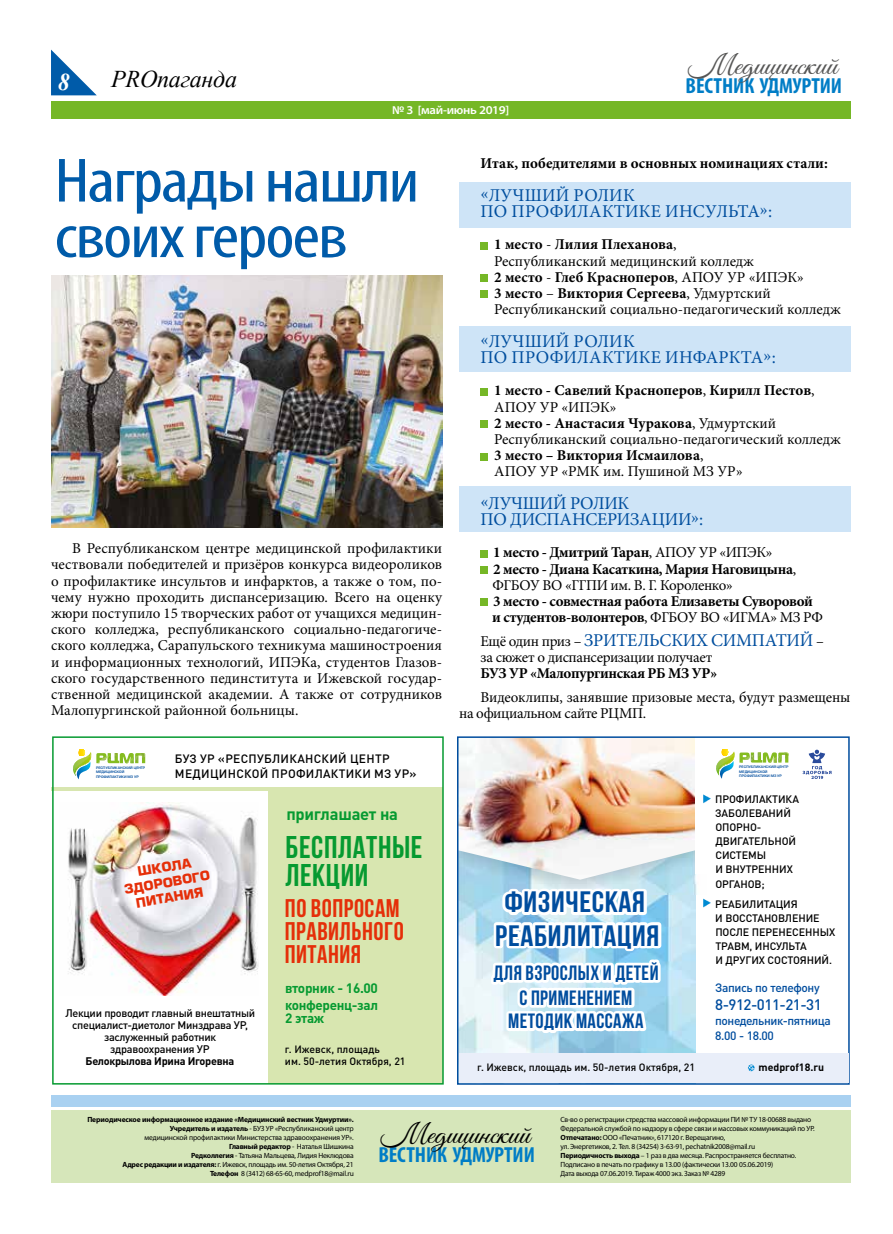
<style>
.page{position:relative;width:893px;height:1234px;background:#fff}
.page>*{position:absolute;margin:0;border:0;box-sizing:border-box;transform-origin:0 0}
.t1{font:condensed 63px/55.5px "Myriad Pro";letter-spacing:-.025em;color:#005ba9;scale:1.2 1}
.t2{font:700 31.35px/28.7px "Bebas Neue";letter-spacing:.02em;color:#069a31}
.t3{font:700 29.55px/33.3px "Bebas Neue";letter-spacing:.02em;color:#004d9e;text-align:center;scale:1.08 1}
.t4{font:27.9px "Good Vibes Pro";color:#565655;scale:1.1 1}
.t5{font:27.9px "Good Vibes Pro";color:#000;scale:1.1 1}
.t6{font:700 25.5px/23.2px "Bebas Neue";letter-spacing:.02em;color:#e52f09}
.t7{font:italic 24px "Times New Roman";letter-spacing:-.01em;color:#000}
.t8{font:italic 700 24px "Times New Roman";color:#fff}
.t9{font:700 condensed 21.9px "Myriad Pro";letter-spacing:-.005em;color:#007dc6}
.t10{font:700 20.7px/24.2px "Bebas Neue";letter-spacing:.02em;color:#004d9e;text-align:center}
.t11{font:18px/16.2px "Minion Pro";letter-spacing:.005em;color:#004e9e}
.t12{font:18px/16.2px "Minion Pro";letter-spacing:-.015em;color:#004e9e}
.t13{font:700 16.5px "DIN Pro";letter-spacing:-.015em;color:#069a31}
.t14{font:15px/16.2px "Minion Pro";letter-spacing:-.005em;color:#000}
.t15{font:700 15px/16.2px "Minion Pro";letter-spacing:-.02em;color:#000}
.t16{font:700 15px "Minion Pro";color:#000}
.t17{font:15px "Minion Pro";letter-spacing:-.025em;color:#000}
.t18{font:500 15px "DIN Pro";letter-spacing:-.035em;color:#004d9e}
.t19{font:700 13.5px/12.9px "DIN Pro";letter-spacing:-.025em;color:#069a31}
.t20{font:700 12.75px/15.3px "Europe";color:#e52f09;text-align:center}
.t21{font:500 12px/14.5px "DIN Pro";letter-spacing:.025em;color:#000}
.t22{font:500 12px/14.5px "DIN Pro";letter-spacing:-.035em;color:#004d9e}
.t23{font:600 semi-expanded 12px "Myriad Pro";letter-spacing:-.025em;color:#fff}
.t24{font:500 10.95px/12.1px "DIN Pro";letter-spacing:-.025em;color:#000;text-align:center}
.t25{font:700 10.95px "DIN Pro";letter-spacing:-.025em;color:#000}
.t26{font:500 10.65px/14.1px "DIN Pro";letter-spacing:-.005em;color:#000}
.t27{font:500 10.5px/12.8px "DIN Pro";color:#000}
.t28{font:700 10.5px "DIN Pro";color:#000}
.t29{font:7.5px/9px "Myriad Pro";letter-spacing:-.025em;color:#000;text-align:right}
.t30{font:3.3px/4.5px "Europe Demi";color:#004d9e}
.s1{font-weight:700}
.s2{font-weight:400}
.s3{font-size:15px;color:#000}
</style>
<div class="page">
<svg style="left:51px;top:50px;width:46px;height:45px"></svg>
<div style="left:51px;top:101px;width:799px;height:17px;background:#75b726"></div>
<div style="left:459px;top:486px;width:391px;height:45px;background:#cee4f7"></div>
<div style="left:459px;top:326px;width:391px;height:46px;background:#cee4f7"></div>
<div style="left:459px;top:182px;width:391px;height:46px;background:#cee4f7"></div>
<div style="left:480px;top:242px;width:8px;height:7px;background:#75b726"></div>
<div style="left:480px;top:274px;width:8px;height:8px;background:#75b726"></div>
<div style="left:480px;top:291px;width:8px;height:7px;background:#75b726"></div>
<div style="left:480px;top:388px;width:8px;height:7px;background:#75b726"></div>
<div style="left:480px;top:420px;width:8px;height:7px;background:#75b726"></div>
<div style="left:480px;top:453px;width:8px;height:7px;background:#75b726"></div>
<div style="left:480px;top:550px;width:8px;height:7px;background:#75b726"></div>
<div style="left:480px;top:566px;width:8px;height:7px;background:#75b726"></div>
<div style="left:480px;top:598px;width:8px;height:8px;background:#75b726"></div>
<div style="left:51px;top:1094px;width:799px;height:12px;background:#a9d1f1"></div>
<div style="left:51px;top:1110px;width:799px;height:72px;background:#d6e6ba"></div>
<img style="left:51px;top:275px;width:391px;height:252px">
<div style="left:269px;top:790px;width:174px;height:293px;background:#d8e6b0"></div>
<img style="left:68px;top:802px;width:191px;height:193px">
<hr style="left:52px;top:787px;width:391px;height:4px;background:#d8e6b0">
<div style="left:52px;top:736px;width:392px;height:348px;border:2px solid #069a31"></div>
<svg style="left:73px;top:749px;width:72px;height:30px"></svg>
<img style="left:98px;top:753px;width:20px;height:10px">
<img style="left:126px;top:753px;width:19px;height:10px">
<img style="left:460px;top:894px;width:236px;height:158px">
<img style="left:460px;top:874px;width:237px;height:20px">
<img style="left:460px;top:739px;width:235px;height:140px">
<div style="left:457px;top:736px;width:393px;height:348px;border:2px solid #004d9e"></div>
<div style="left:459px;top:1052px;width:389px;height:30px;background:#e9eef9"></div>
<svg style="left:748px;top:1064px;width:7px;height:6px"></svg>
<svg style="left:703px;top:794px;width:8px;height:8px"></svg>
<svg style="left:703px;top:898px;width:8px;height:9px"></svg>
<svg style="left:483px;top:854px;width:182px;height:231px"></svg>
<svg style="left:716px;top:749px;width:72px;height:29px"></svg>
<img style="left:741px;top:752px;width:20px;height:10px">
<img style="left:769px;top:752px;width:19px;height:10px">
<svg style="left:803px;top:749px;width:28px;height:29px"></svg>
<h3 class="t8" style="left:58px;top:65px;width:13px">8</h3>
<h3 class="t7" style="left:111px;top:62px;width:127px">PROпаганда</h3>
<p class="t23" style="left:392px;top:103px;width:119px">№ 3 [май-июнь 2019]</p>
<h3 class="t4" style="left:688px;top:48px;width:137px">Медицинский</h3>
<h3 class="t9" style="left:686px;top:72px;width:158px">ВЕСТНИК УДМУРТИИ</h3>
<h1 class="t1" style="left:54px;top:152px;width:305px">Награды нашли своих героев</h1>
<p class="t14" style="left:51px;top:540px;width:393px;text-align:justify;text-indent:21px">В Республиканском центре медицинской профилактики чествовали победителей и призёров конкурса видеороликов о профилактике инсультов и инфарктов, а также о том, по&shy;чему нужно проходить диспансеризацию. Всего на оценку жюри поступило 15 творческих работ от учащихся медицин&shy;ского колледжа, республиканского социально-педагогиче&shy;ского колледжа, Сарапульского техникума машиностроения и информационных технологий, ИПЭКа, студентов Глазов&shy;ского государственного пединститута и Ижевской государ&shy;ственной медицинской академии. А также от сотрудников Малопургинской районной больницы.</p>
<p class="t30" style="left:96px;top:765px;width:51px">РЕСПУБЛИКАНСКИЙ ЦЕНТР</p>
<p class="t30" style="left:96px;top:769px;width:44px">МЕДИЦИНСКОЙ<br>ПРОФИЛАКТИКИ МЗ УР</p>
<p class="t21" style="left:175px;top:750px;width:243px">БУЗ УР «РЕСПУБЛИКАНСКИЙ ЦЕНТР<br>МЕДИЦИНСКОЙ ПРОФИЛАКТИКИ МЗ УР»</p>
<p class="t13" style="left:286px;top:800px;width:113px">приглашает на</p>
<p class="t20" style="left:120px;top:867px;width:88px;rotate:-10deg">ШКОЛА<br>ЗДОРОВОГО<br>ПИТАНИЯ</p>
<p class="t24" style="left:65px;top:1005px;width:191px">Лекции проводит главный внештатный специалист-диетолог Минздрава УР, заслуженный работник здравоохранения УР</p>
<p class="t25" style="left:86px;top:1052px;width:150px">Белокрылова Ирина Игоревна</p>
<h2 class="t2" style="left:285px;top:831px;width:139px">БЕСПЛАТНЫЕ<br>ЛЕКЦИИ</h2>
<h3 class="t6" style="left:285px;top:895px;width:121px">по вопросам правильного питания</h3>
<p class="t19" style="left:285px;top:980px;width:94px">вторник - 16.00</p>
<p class="t19" style="left:285px;top:997px;width:95px">конференц-зал<br>2 этаж</p>
<p class="t27" style="left:285px;top:1041px;width:122px">г. Ижевск, площадь<br>им. 50-летия Октября, 21</p>
<p class="t16" style="left:480px;top:153px;width:349px">Итак, победителями в основных номинациях стали:</p>
<p class="t11" style="left:481px;top:187px;width:293px">«ЛУЧШИЙ РОЛИК<br>ПО ПРОФИЛАКТИКЕ ИНСУЛЬТА»:</p>
<p class="t14" style="left:494px;top:236px;width:348px"><span class="s1">1 место</span> - <span class="s1">Лилия Плеханова</span>,<br>Республиканский медицинский колледж<br><span class="s1">2 место</span> - <span class="s1">Глеб Красноперов</span>, АПОУ УР «ИПЭК»<br><span class="s1">3 место</span> – <span class="s1">Виктория Сергеева</span>, Удмуртский Республиканский социально-педагогический колледж</p>
<p class="t11" style="left:481px;top:333px;width:297px">«ЛУЧШИЙ РОЛИК<br>ПО ПРОФИЛАКТИКЕ ИНФАРКТА»:</p>
<p class="t14" style="left:494px;top:382px;width:348px"><span class="s1">1 место - Савелий Красноперов</span>, <span class="s1">Кирилл Пестов</span>, АПОУ УР «ИПЭК»<br><span class="s1">2 место - Анастасия Чуракова</span>, Удмуртский Республиканский социально-педагогический колледж <span class="s1">3 место – Виктория Исмаилова</span>,<br>АПОУ УР «РМК им. Пушиной МЗ УР»</p>
<p class="t12" style="left:481px;top:495px;width:224px">«ЛУЧШИЙ РОЛИК<br>ПО ДИСПАНСЕРИЗАЦИИ»:</p>
<p class="t15" style="left:493px;top:544px;width:305px">1 место - Дмитрий Таран<span class="s2">, АПОУ УР «ИПЭК»<br></span>2 место - Диана Касаткина, Мария Наговицына<span class="s2">,<br>ФГБОУ ВО «ГГПИ им. В. Г. Короленко»</span></p>
<p class="t15" style="left:492px;top:593px;width:333px">3 место - совместная работа Елизаветы Суворовой и студентов-волонтеров<span class="s2">, ФГБОУ ВО «ИГМА» МЗ РФ</span></p>
<p class="t12" style="left:480px;top:632px;width:345px"><span class="s3">Ещё один приз –</span> ЗРИТЕЛЬСКИХ СИМПАТИЙ <span class="s3">–</span></p>
<p class="t17" style="left:480px;top:647px;width:233px">за сюжет о диспансеризации получает</p>
<p class="t15" style="left:480px;top:665px;width:238px">БУЗ УР «Малопургинская РБ МЗ УР»</p>
<p class="t14" style="left:459px;top:689px;width:393px;text-indent:21px">Видеоклипы, занявшие призовые места, будут размещены на официальном сайте РЦМП.</p>
<h3 class="t3" style="left:495px;top:884px;width:153px">ФИЗИЧЕСКАЯ<br>РЕАБИЛИТАЦИЯ</h3>
<h3 class="t10" style="left:493px;top:960px;width:167px">ДЛЯ ВЗРОСЛЫХ И ДЕТЕЙ<br>С ПРИМЕНЕНИЕМ<br>МЕТОДИК МАССАЖА</h3>
<p class="t30" style="left:739px;top:764px;width:51px">РЕСПУБЛИКАНСКИЙ ЦЕНТР</p>
<p class="t30" style="left:739px;top:769px;width:44px">МЕДИЦИНСКОЙ<br>ПРОФИЛАКТИКИ МЗ УР</p>
<p class="t26" style="left:715px;top:790px;width:85px">ПРОФИЛАКТИКА<br>ЗАБОЛЕВАНИЙ<br>ОПОРНО-<br>ДВИГАТЕЛЬНОЙ<br>СИСТЕМЫ<br>И ВНУТРЕННИХ<br>ОРГАНОВ;</p>
<p class="t26" style="left:715px;top:895px;width:121px">РЕАБИЛИТАЦИЯ<br>И ВОССТАНОВЛЕНИЕ<br>ПОСЛЕ ПЕРЕНЕСЕННЫХ<br>ТРАВМ, ИНСУЛЬТА<br>И ДРУГИХ СОСТОЯНИЙ.</p>
<p class="t22" style="left:715px;top:979px;width:106px">Запись по телефону</p>
<p class="t18" style="left:715px;top:991px;width:108px">8-912-011-21-31</p>
<p class="t22" style="left:715px;top:1011px;width:117px">понедельник-пятница<br>8.00 - 18.00</p>
<p class="t27" style="left:477px;top:1059px;width:220px">г. Ижевск, площадь им. 50-летия Октября, 21</p>
<p class="t28" style="left:758px;top:1058px;width:67px">medprof18.ru</p>
<p class="t29" style="left:87px;top:1114px;width:268px"><span class="s1">Периодическое информационное издание «Медицинский вестник Удмуртии».<br>Учредитель и издатель</span> ‑ БУЗ УР «Республиканский центр<br>медицинской профилактики Министерства здравоохранения УР».<br><span class="s1">Главный редактор</span> - Наталья Шишкина<br><span class="s1">Редколлегия</span> - Татьяна Мальцева, Лидия Неклюдова<br><span class="s1">Адрес редакции и издателя:</span> г. Ижевск, площадь им. 50-летия Октября, 21<br><span class="s1">Телефон</span> 8 (3412) 68-65-60, medprof18@mail.ru</p>
<p class="t29" style="left:560px;top:1114px;width:256px;text-align:left">Св-во о регистрации стредства массовой информации ПИ № ТУ 18-00688 выдано Федеральной службой по надзору в сфере связи и массовых коммуникаций по УР.<br><span class="s1">Отпечатано:</span> ООО «Печатник», 617120 г. Верещагино,<br>ул. Энергетиков, 2. Тел. 8 (34254) 3-63-91, pechatnik2008@mail.ru<br><span class="s1">Периодичность выхода</span> – 1 раз в два месяца. Распространяется бесплатно.<br>Подписано в печать по графику в 13.00 (фактически 13.00 05.06.2019)<br>Дата выхода 07.06.2019. Тираж 4000 экз. Заказ № 4289</p>
<h3 class="t5" style="left:381px;top:1116px;width:137px">Медицинский</h3>
<h3 class="t9" style="left:378px;top:1140px;width:158px">ВЕСТНИК УДМУРТИИ</h3>
</div>
